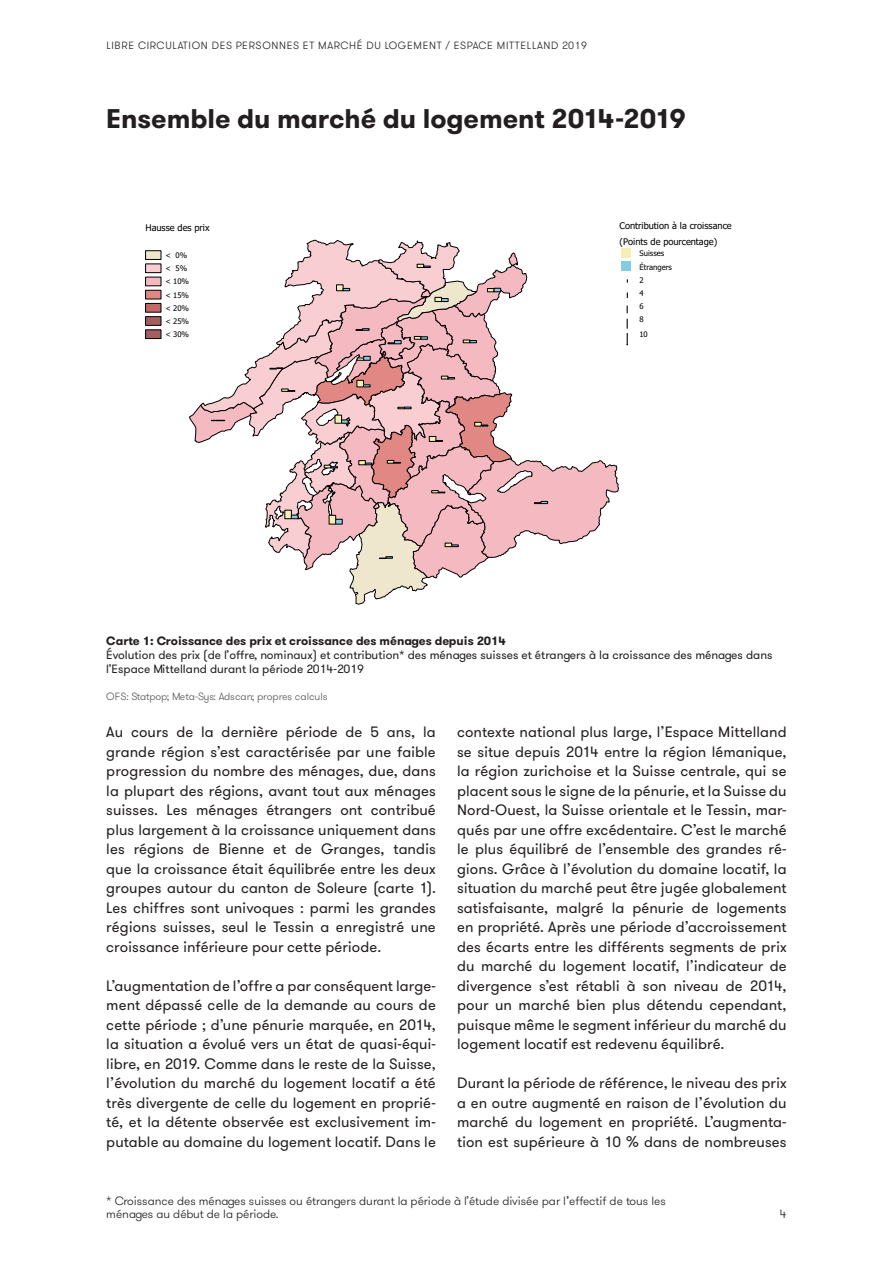
<style>
.page{position:relative;width:893px;height:1263px;background:#fff}
.page>*{position:absolute;margin:0;border:0;box-sizing:border-box;transform-origin:0 0}
.Titel{font:700 27px "GT Walsheim";letter-spacing:-.005em;color:#231f20}
.Lauftext{font:15px/19.5px "GT Walsheim";letter-spacing:.005em;color:#231f20;text-align:justify}
.Bildquelle{font:12px/14.4px "GT Walsheim";color:#231f20}
.t1{font:300 12px/13.5px "GT Walsheim";color:#231f20}
.Bildquelle-2{font:700 12px "GT Walsheim";color:#231f20}
.t2{font:300 10.5px "GT Walsheim";letter-spacing:.065em;color:#231f20}
.Bildquelle-3{font:300 10.5px "GT Walsheim";color:#57585a}
.t3{font:9.3px "Tahoma";color:#000}
.t4{font:7.65px/13.2px "Tahoma";color:#000}
.s1{font-weight:400}
</style>
<div class="page">
<div style="left:145px;top:250px;width:16px;height:10px;background:#eee7cd;border:1px solid #000"></div>
<div style="left:145px;top:264px;width:16px;height:9px;background:#f8ced2;border:1px solid #000"></div>
<div style="left:145px;top:277px;width:16px;height:9px;background:#f5bac1"></div>
<div style="left:145px;top:290px;width:16px;height:9px;background:#e18885;border:1px solid #000"></div>
<div style="left:145px;top:303px;width:16px;height:9px;background:#c16966;border:1px solid #000"></div>
<div style="left:145px;top:316px;width:16px;height:10px;background:#a45e5e;border:1px solid #000"></div>
<div style="left:145px;top:329px;width:16px;height:10px;background:#a45e5e;border:1px solid #000"></div>
<svg style="left:189px;top:239px;width:442px;height:366px"></svg>
<p class="t2" style="left:106px;top:39px;width:482px">LIBRE CIRCULATION DES PERSONNES ET MARCHÉ DU LOGEMENT / ESPACE MITTELLAND 2019</p>
<p class="Titel" style="left:106px;top:101px;width:581px">Ensemble du marché du logement 2014-2019</p>
<p class="t3" style="left:146px;top:221px;width:66px">Hausse des prix</p>
<p class="t4" style="left:165px;top:248px;width:25px">&lt; 0% &lt; 5% &lt; 10% &lt; 15% &lt; 20% &lt; 25% &lt; 30%</p>
<p class="t3" style="left:620px;top:220px;width:114px">Contribution à la croissance</p>
<p class="t3" style="left:620px;top:235px;width:99px">(Points de pourcentage)</p>
<p class="t4" style="left:639px;top:247px;width:34px">Suisses<br>Étrangers<br>2<br>4<br>6<br>8</p>
<p class="t4" style="left:639px;top:327px;width:10px">10</p>
<p class="Bildquelle-2" style="left:106px;top:633px;width:401px">Carte 1: Croissance des prix et croissance des ménages depuis 2014</p>
<p class="Bildquelle" style="left:106px;top:647px;width:668px">Évolution des prix (de l’offre, nominaux) et contribution* des ménages suisses et étrangers à la croissance des ménages dans l’Espace Mittelland durant la période 2014-2019</p>
<p class="Bildquelle-3" style="left:106px;top:690px;width:223px">OFS: Statpop; Meta-Sys: Adscan; propres calculs</p>
<p class="Lauftext" style="left:106px;top:722px;width:331px">Au cours de la dernière période de 5 ans, la grande région s’est caractérisée par une faible progression du nombre des ménages, due, dans la plupart des régions, avant tout aux ménages suisses. Les ménages étrangers ont contribué plus largement à la croissance uniquement dans les régions de Bienne et de Granges, tandis que la croissance était équilibrée entre les deux groupes autour du canton de Soleure (carte 1).<br>Les chiffres sont univoques : parmi les grandes régions suisses, seul le Tessin a enregistré une croissance inférieure pour cette période.</p>
<p class="Lauftext" style="left:106px;top:976px;width:331px">L’augmentation de l’offre a par conséquent large&shy;ment dépassé celle de la demande au cours de cette période ; d’une pénurie marquée, en 2014, la situation a évolué vers un état de quasi-équi&shy;libre, en 2019. Comme dans le reste de la Suisse, l’évolution du marché du logement locatif a été très divergente de celle du logement en proprié&shy;té, et la détente observée est exclusivement im&shy;putable au domaine du logement locatif. Dans le</p>
<p class="Lauftext" style="left:457px;top:722px;width:331px">contexte national plus large, l’Espace Mittelland se situe depuis 2014 entre la région lémanique, la région zurichoise et la Suisse centrale, qui se placent sous le signe de la pénurie, et la Suisse du Nord-Ouest, la Suisse orientale et le Tessin, mar&shy;qués par une offre excédentaire. C’est le marché le plus équilibré de l’ensemble des grandes ré&shy;gions. Grâce à l’évolution du domaine locatif, la situation du marché peut être jugée globalement satisfaisante, malgré la pénurie de logements en propriété. Après une période d’accroissement des écarts entre les différents segments de prix du marché du logement locatif, l’indicateur de divergence s’est rétabli à son niveau de 2014, pour un marché bien plus détendu cependant, puisque même le segment inférieur du marché du logement locatif est redevenu équilibré.</p>
<p class="Lauftext" style="left:457px;top:1073px;width:331px">Durant la période de référence, le niveau des prix a en outre augmenté en raison de l’évolution du marché du logement en propriété. L’augmenta&shy;tion est supérieure à 10 % dans de nombreuses</p>
<p class="t1" style="left:106px;top:1194px;width:561px">* Croissance des ménages suisses ou étrangers durant la période à l’étude divisée par l<span class="s1">’</span>effectif de tous les ménages au début de la période.</p>
<p class="t1" style="left:780px;top:1207px;width:8px">4</p>
</div>
